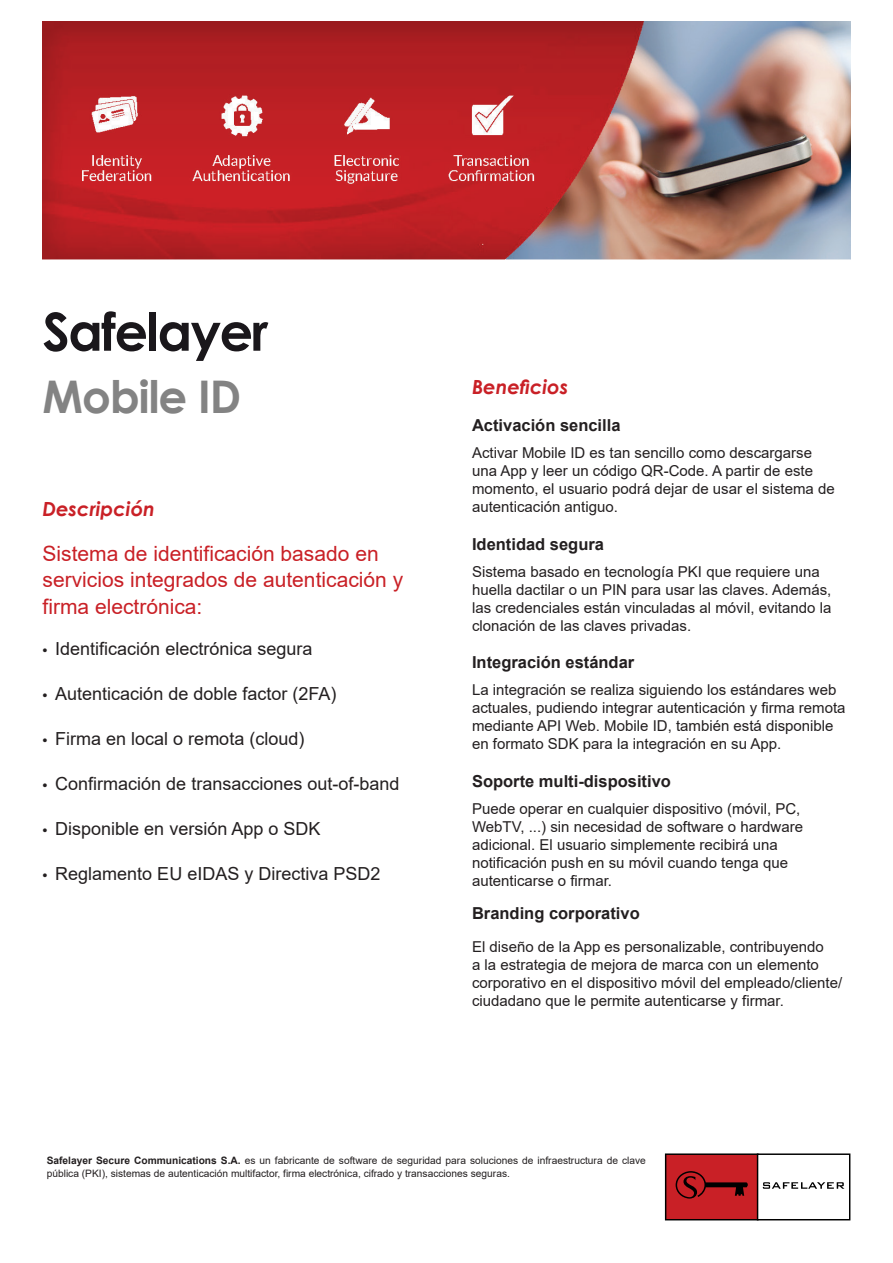
<style>
.page{position:relative;width:893px;height:1263px;background:#fff}
.page>*{position:absolute;margin:0;border:0;box-sizing:border-box;transform-origin:0 0}
.t1{font:700 52.5px "Century Gothic";letter-spacing:-.03em;color:#1a171b}
.t2{font:700 45px "Century Gothic";letter-spacing:-.02em;color:#838383}
.t3{font:21px/26.2px "Arial";color:#c92026}
.t4{font:italic 700 19.5px "Century Gothic";color:#c92026}
.t5{font:18px "Arial";color:#231f20}
.t6{font:700 16.5px "Arial";color:#231f20}
.t7{font:15px/18px "Arial";color:#231f20}
.t8{font:10.2px/13.5px "Arial";color:#231f20}
.s1{font-family:"Myriad Pro"}
.s2{font-weight:700}
</style>
<div class="page">
<div style="left:665px;top:1153px;width:93px;height:67px;background:#c92026;border:1px solid #000"></div>
<div style="left:757px;top:1153px;width:93px;height:67px;background:#fff;border:1px solid #000"></div>
<svg style="left:763px;top:1182px;width:81px;height:7px"></svg>
<svg style="left:675px;top:1171px;width:73px;height:27px"></svg>
<img style="left:43px;top:21px;width:807px;height:239px">
<p class="t1" style="left:43px;top:292px;width:227px">Safelayer</p>
<p class="t2" style="left:43px;top:362px;width:200px">Mobile ID</p>
<p class="t4" style="left:472px;top:372px;width:98px">Beneficios</p>
<p class="t6" style="left:472px;top:414px;width:150px">Activación sencilla</p>
<p class="t7" style="left:472px;top:444px;width:364px">Activar Mobile ID es tan sencillo como descargarse una App y leer un código QR-Code. A partir de este momento, el usuario podrá dejar de usar el sistema de autenticación antiguo.</p>
<p class="t6" style="left:472px;top:532px;width:134px">Identidad segura</p>
<p class="t7" style="left:472px;top:562px;width:361px">Sistema basado en tecnología PKI que requiere una huella dactilar o un PIN para usar las claves. Además, las credenciales están vinculadas al móvil, evitando la clonación de las claves privadas.</p>
<p class="t6" style="left:472px;top:651px;width:164px">Integración estándar</p>
<p class="t7" style="left:472px;top:681px;width:375px">La integración se realiza siguiendo los estándares web actuales, pudiendo integrar autenticación y firma remota mediante API Web. Mobile ID, también está disponible en formato SDK para la integración en su App.</p>
<p class="t6" style="left:472px;top:769px;width:200px">Soporte multi-dispositivo</p>
<p class="t7" style="left:472px;top:799px;width:332px">Puede operar en cualquier dispositivo (móvil, PC, WebTV, ...) sin necesidad de software o hardware adicional. El usuario simplemente recibirá una notificación push en su móvil cuando tenga que autenticarse o firmar.</p>
<p class="t6" style="left:472px;top:902px;width:169px">Branding corporativo</p>
<p class="t7" style="left:472px;top:938px;width:372px">El diseño de la App es personalizable, contribuyendo<br>a la estrategia de mejora de marca con un elemento corporativo en el dispositivo móvil del empleado/cliente/ ciudadano que le permite autenticarse y firmar.</p>
<p class="t4" style="left:43px;top:494px;width:114px">Descripción</p>
<p class="t3" style="left:43px;top:540px;width:362px">Sistema de identificación basado en servicios integrados de autenticación y firma electrónica:</p>
<p class="t5" style="left:43px;top:636px;width:271px"><span class="s1">•</span> Identificación electrónica segura</p>
<p class="t5" style="left:43px;top:681px;width:295px"><span class="s1">•</span> Autenticación de doble factor (2FA)</p>
<p class="t5" style="left:43px;top:726px;width:263px"><span class="s1">•</span> Firma en local o remota (cloud)</p>
<p class="t5" style="left:43px;top:771px;width:358px"><span class="s1">•</span> Confirmación de transacciones out-of-band</p>
<p class="t5" style="left:43px;top:816px;width:279px"><span class="s1">•</span> Disponible en versión App o SDK</p>
<p class="t5" style="left:43px;top:861px;width:339px"><span class="s1">•</span> Reglamento EU eIDAS y Directiva PSD2</p>
<p class="t8" style="left:47px;top:1153px;width:601px"><span class="s2">Safelayer Secure Communications S.A.</span> es un fabricante de software de seguridad para soluciones de infraestructura de clave pública (PKI), sistemas de autenticación multifactor, firma electrónica, cifrado y transacciones seguras.</p>
</div>
